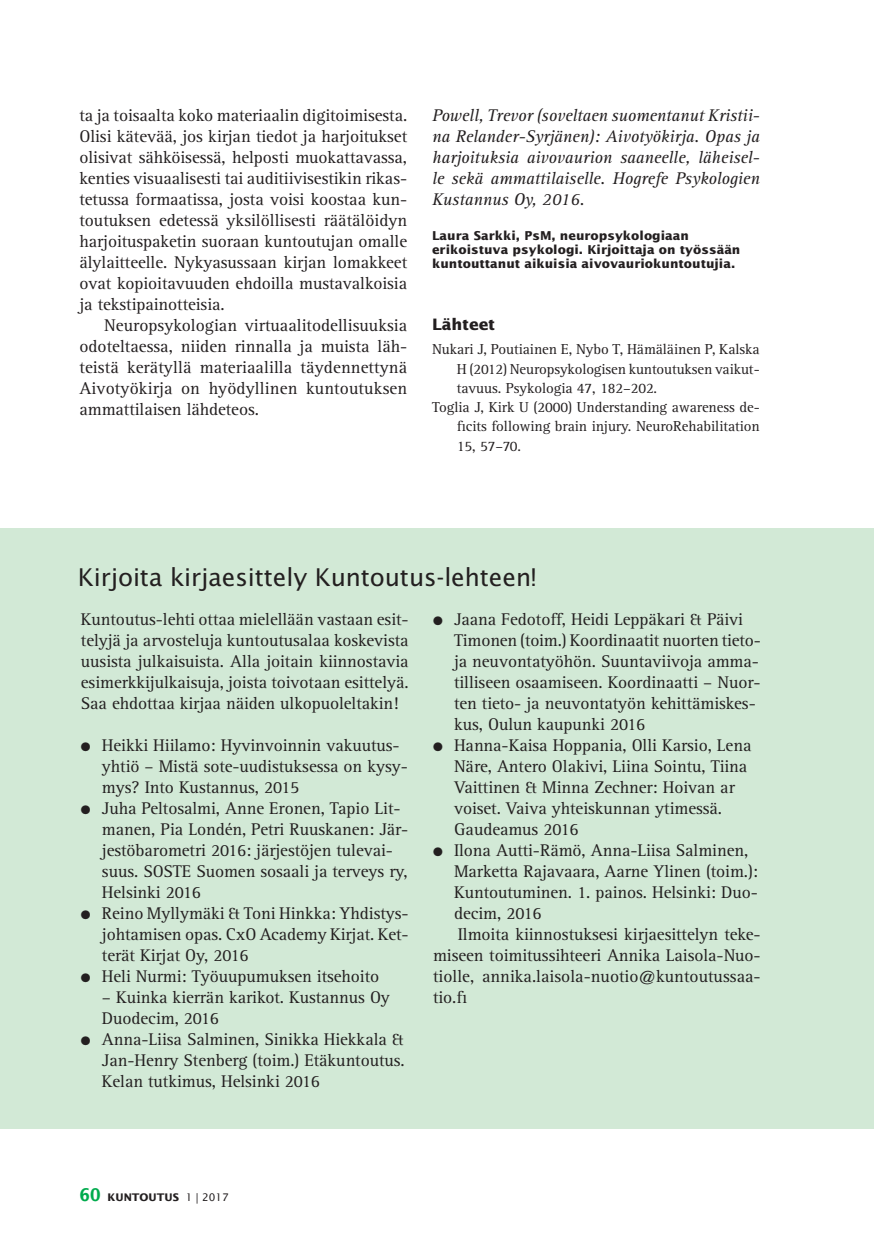
<style>
.page{position:relative;width:874px;height:1241px;background:#fff}
.page>*{position:absolute;margin:0;border:0;box-sizing:border-box;transform-origin:0 0}
.C_Ots_2{font:24.5px "Lucida Sans Std";letter-spacing:-.005em;color:#231f20}
.C_Teksti_1_Rotis_Ser{font:17.5px/21px "Rotis Serif Std";letter-spacing:-.005em;color:#231f20;text-align:justify}
.C_Teksti_2_Rotis_Ser{font:17.5px/21px "Rotis Serif Std";letter-spacing:-.005em;color:#231f20;text-align:justify}
.C_Teksti_1_Rotis_Ser-2{font:italic 17.5px/21px "Rotis Serif Std";letter-spacing:-.005em;color:#231f20;text-align:justify}
.C_Ots_3{font:700 15.75px "Lucida Sans Std";letter-spacing:-.005em;color:#231f20}
.C_Teksti_3___lähteet{font:14.88px/19.2px "Rotis Serif Std";letter-spacing:-.005em;color:#231f20;text-align:justify}
.C_Tekijätiedot{font:700 12.25px/14px "Lucida Sans Std";color:#231f20}
.t1{font:700 10.5px "Lucida Sans Std";color:#231f20}
.s1{font-family:"Lucida Sans Typewriter Std";font-size:17.5px;color:#00ab4d}
.s2{font-weight:400}
</style>
<div class="page">
<div style="left:0;top:528px;width:873px;height:600px;background:#d2e9d6"></div>
<p class="C_Teksti_2_Rotis_Ser" style="left:79px;top:105px;width:329px">ta ja toisaalta koko materiaalin digitoimisesta.<br>Olisi kätevää, jos kirjan tiedot ja harjoitukset olisivat sähköisessä, helposti muokattavassa, kenties visuaalisesti tai auditiivisestikin rikas&shy;tetussa formaatissa, josta voisi koostaa kun&shy;toutuksen edetessä yksilöllisesti räätälöidyn harjoituspaketin suoraan kuntoutujan omalle älylaitteelle. Nykyasussaan kirjan lomakkeet ovat kopioitavuuden ehdoilla mustavalkoisia ja tekstipainotteisia.</p>
<p class="C_Teksti_2_Rotis_Ser" style="left:79px;top:315px;width:329px;text-indent:25px">Neuropsykologian virtuaalitodellisuuksia odoteltaessa, niiden rinnalla ja muista läh&shy;teistä kerätyllä materiaalilla täydennettynä Aivotyökirja on hyödyllinen kuntoutuksen ammattilaisen lähdeteos.</p>
<p class="C_Teksti_1_Rotis_Ser-2" style="left:432px;top:105px;width:329px">Powell, Trevor (soveltaen suomentanut Kristii&shy;na Relander-Syrjänen): Aivotyökirja. Opas ja harjoituksia aivovaurion saaneelle, läheisel&shy;le sekä ammattilaiselle. Hogrefe Psykologien Kustannus Oy, 2016.</p>
<p class="C_Tekijätiedot" style="left:432px;top:229px;width:310px">Laura Sarkki, PsM, neuropsykologiaan erikoistuva psykologi. Kirjoittaja on työssään kuntouttanut aikuisia aivovauriokuntoutujia.</p>
<p class="C_Ots_3" style="left:432px;top:315px;width:65px">Lähteet</p>
<p class="C_Teksti_3___lähteet" style="left:456px;top:340px;width:304px;text-indent:-25px">Nukari J, Poutiainen E, Nybo T, Hämäläinen P, Kalska H (2012) Neuropsykologisen kuntoutuksen vaikut&shy;tavuus. Psykologia 47, 182–202.</p>
<p class="C_Teksti_3___lähteet" style="left:456px;top:398px;width:304px;text-indent:-25px">Toglia J, Kirk U (2000) Understanding awareness de&shy;ficits following brain injury. NeuroRehabilitation 15, 57–70.</p>
<p class="C_Ots_2" style="left:78px;top:562px;width:459px">Kirjoita kirjaesittely Kuntoutus-lehteen!</p>
<p class="C_Teksti_1_Rotis_Ser" style="left:81px;top:609px;width:329px">Kuntoutus-lehti ottaa mielellään vastaan esit&shy;telyjä ja arvosteluja kuntoutusalaa koskevista uusista julkaisuista. Alla joitain kiinnostavia esimerkkijulkaisuja, joista toivotaan esittelyä.<br>Saa ehdottaa kirjaa näiden ulkopuoleltakin!</p>
<p class="C_Teksti_1_Rotis_Ser" style="left:81px;top:735px;width:320px">● Heikki Hiilamo: Hyvinvoinnin vakuutus-</p>
<p class="C_Teksti_1_Rotis_Ser" style="left:102px;top:756px;width:307px">yhtiö – Mistä sote-uudistuksessa on kysy-</p>
<p class="C_Teksti_1_Rotis_Ser" style="left:102px;top:777px;width:199px">mys? Into Kustannus, 2015</p>
<p class="C_Teksti_1_Rotis_Ser" style="left:81px;top:798px;width:321px">● Juha Peltosalmi, Anne Eronen, Tapio Lit-</p>
<p class="C_Teksti_1_Rotis_Ser" style="left:102px;top:819px;width:308px">manen, Pia Londén, Petri Ruuskanen: Jär-</p>
<p class="C_Teksti_1_Rotis_Ser" style="left:102px;top:840px;width:292px">jestöbarometri 2016: järjestöjen tulevai-</p>
<p class="C_Teksti_1_Rotis_Ser" style="left:102px;top:861px;width:307px">suus. SOSTE Suomen sosaali ja terveys ry,</p>
<p class="C_Teksti_1_Rotis_Ser" style="left:102px;top:882px;width:100px">Helsinki 2016</p>
<p class="C_Teksti_1_Rotis_Ser" style="left:81px;top:903px;width:329px">● Reino Myllymäki &amp; Toni Hinkka: Yhdistys-</p>
<p class="C_Teksti_1_Rotis_Ser" style="left:102px;top:924px;width:308px">johtamisen opas. CxO Academy Kirjat. Ket-</p>
<p class="C_Teksti_1_Rotis_Ser" style="left:102px;top:945px;width:148px">terät Kirjat Oy, 2016</p>
<p class="C_Teksti_1_Rotis_Ser" style="left:81px;top:966px;width:300px">● Heli Nurmi: Työuupumuksen itsehoito</p>
<p class="C_Teksti_1_Rotis_Ser" style="left:102px;top:987px;width:289px">– Kuinka kierrän karikot. Kustannus Oy</p>
<p class="C_Teksti_1_Rotis_Ser" style="left:102px;top:1008px;width:118px">Duodecim, 2016</p>
<p class="C_Teksti_1_Rotis_Ser" style="left:81px;top:1029px;width:324px">● Anna-Liisa Salminen, Sinikka Hiekkala &amp;</p>
<p class="C_Teksti_1_Rotis_Ser" style="left:102px;top:1050px;width:304px">Jan-Henry Stenberg (toim.) Etäkuntoutus.</p>
<p class="C_Teksti_1_Rotis_Ser" style="left:102px;top:1071px;width:219px">Kelan tutkimus, Helsinki 2016</p>
<p class="C_Teksti_1_Rotis_Ser" style="left:433px;top:609px;width:311px">● Jaana Fedotoff, Heidi Leppäkari &amp; Päivi</p>
<p class="C_Teksti_1_Rotis_Ser" style="left:454px;top:630px;width:308px">Timonen (toim.) Koordinaatit nuorten tieto-</p>
<p class="C_Teksti_1_Rotis_Ser" style="left:454px;top:651px;width:306px">ja neuvontatyöhön. Suuntaviivoja amma-</p>
<p class="C_Teksti_1_Rotis_Ser" style="left:454px;top:672px;width:308px">tilliseen osaamiseen. Koordinaatti – Nuor-</p>
<p class="C_Teksti_1_Rotis_Ser" style="left:454px;top:693px;width:303px">ten tieto- ja neuvontatyön kehittämiskes-</p>
<p class="C_Teksti_1_Rotis_Ser" style="left:454px;top:714px;width:193px">kus, Oulun kaupunki 2016</p>
<p class="C_Teksti_1_Rotis_Ser" style="left:433px;top:735px;width:320px">● Hanna-Kaisa Hoppania, Olli Karsio, Lena</p>
<p class="C_Teksti_1_Rotis_Ser" style="left:454px;top:756px;width:295px">Näre, Antero Olakivi, Liina Sointu, Tiina</p>
<p class="C_Teksti_1_Rotis_Ser" style="left:454px;top:777px;width:282px">Vaittinen &amp; Minna Zechner: Hoivan ar</p>
<p class="C_Teksti_1_Rotis_Ser" style="left:454px;top:798px;width:269px">voiset. Vaiva yhteiskunnan ytimessä.</p>
<p class="C_Teksti_1_Rotis_Ser" style="left:454px;top:819px;width:126px">Gaudeamus 2016</p>
<p class="C_Teksti_1_Rotis_Ser" style="left:433px;top:840px;width:316px">● Ilona Autti-Rämö, Anna-Liisa Salminen,</p>
<p class="C_Teksti_1_Rotis_Ser" style="left:454px;top:861px;width:305px">Marketta Rajavaara, Aarne Ylinen (toim.):</p>
<p class="C_Teksti_1_Rotis_Ser" style="left:454px;top:882px;width:305px">Kuntoutuminen. 1. painos. Helsinki: Duo-</p>
<p class="C_Teksti_1_Rotis_Ser" style="left:454px;top:903px;width:89px">decim, 2016</p>
<p class="C_Teksti_2_Rotis_Ser" style="left:433px;top:924px;width:329px;text-indent:25px">Ilmoita kiinnostuksesi kirjaesittelyn teke&shy;miseen toimitussihteeri Annika Laisola-Nuo&shy;tiolle, annika.laisola-nuotio@kuntoutussaa&shy;tio.fi</p>
<p class="t1" style="left:79px;top:1191px;width:151px"><span class="s1">60</span> KUNTOUTUS <span class="s2">1 | 2017</span></p>
</div>
